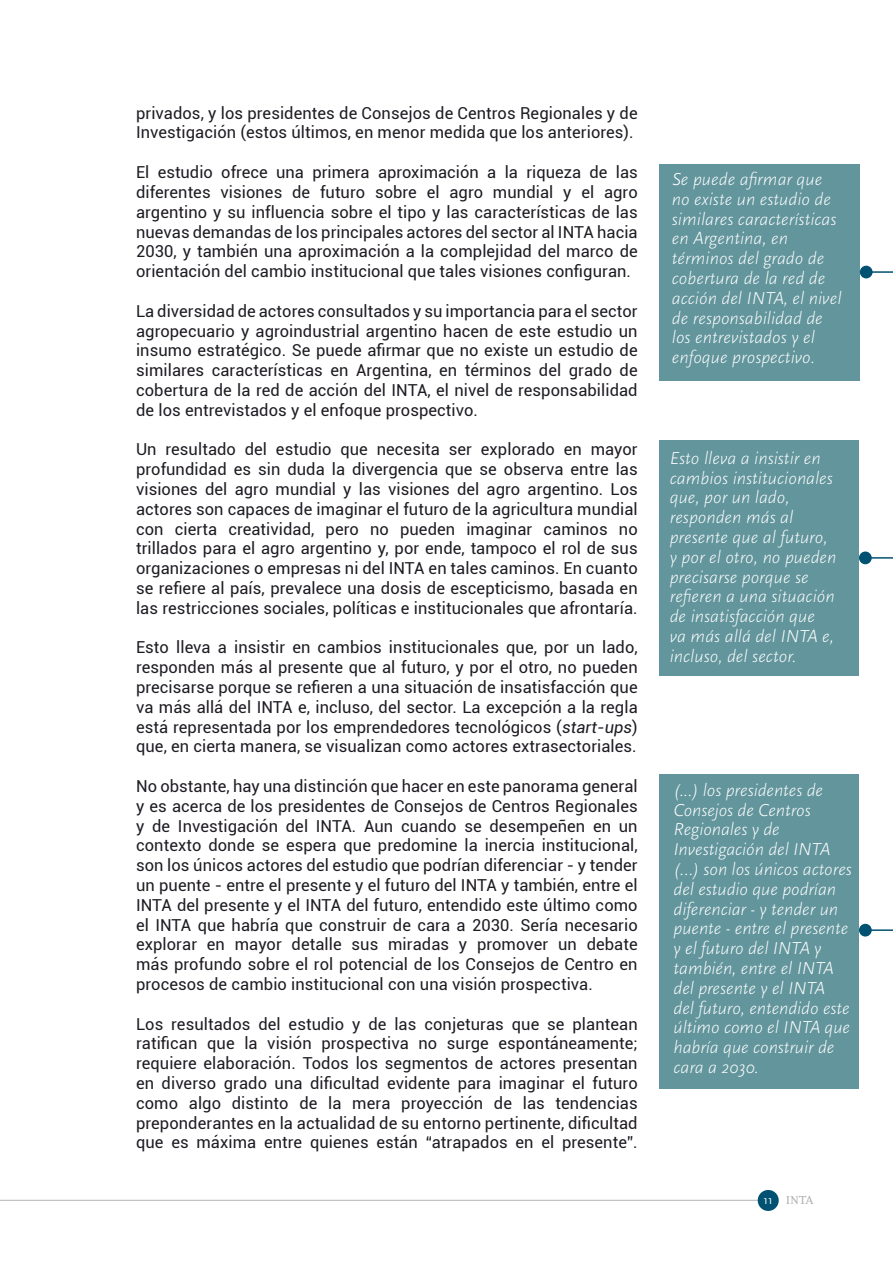
<style>
.page{position:relative;width:893px;height:1263px;background:#fff}
.page>*{position:absolute;margin:0;border:0;box-sizing:border-box;transform-origin:0 0}
.t1{font:italic 300 18px/19.8px "Scala Sans Pro";color:#fff}
.t2{font:16.5px/19.8px "Roboto";letter-spacing:.005em;color:#1e1b22;text-align:justify}
.t3{font:12px "Scala";color:#a8a9ad}
.s1{font-style:italic}
.s2{font-family:"Scala Sans Pro";color:#fff}
</style>
<div class="page">
<hr style="left:0;top:1200px;width:763px;height:1px;background:#bcbdc0">
<div style="left:758px;top:1190px;width:21px;height:21px;background:#015272;border-radius:50%"></div>
<div style="left:659px;top:164px;width:201px;height:216px;background:#62959c"></div>
<hr style="left:867px;top:271px;width:26px;height:2px;background:#015272">
<div style="left:860px;top:266px;width:13px;height:12px;background:#015272;border-radius:50%"></div>
<div style="left:659px;top:774px;width:200px;height:314px;background:#62959c"></div>
<div style="left:659px;top:440px;width:200px;height:236px;background:#62959c"></div>
<hr style="left:866px;top:557px;width:27px;height:2px;background:#015272">
<div style="left:859px;top:551px;width:13px;height:13px;background:#015272;border-radius:50%"></div>
<hr style="left:866px;top:929px;width:27px;height:2px;background:#015272">
<div style="left:859px;top:924px;width:13px;height:12px;background:#015272;border-radius:50%"></div>
<p class="t2" style="left:136px;top:102px;width:503px">privados, y los presidentes de Consejos de Centros Regionales y de<br>Investigación (estos últimos, en menor medida que los anteriores).</p>
<p class="t2" style="left:136px;top:162px;width:503px">El estudio ofrece una primera aproximación a la riqueza de las diferentes visiones de futuro sobre el agro mundial y el agro argentino y su influencia sobre el tipo y las características de las nuevas demandas de los principales actores del sector al INTA hacia 2030, y también una aproximación a la complejidad del marco de orientación del cambio institucional que tales visiones configuran.</p>
<p class="t2" style="left:136px;top:300px;width:503px">La diversidad de actores consultados y su importancia para el sector agropecuario y agroindustrial argentino hacen de este estudio un insumo estratégico. Se puede afirmar que no existe un estudio de similares características en Argentina, en términos del grado de cobertura de la red de acción del INTA, el nivel de responsabilidad de los entrevistados y el enfoque prospectivo.</p>
<p class="t2" style="left:136px;top:439px;width:503px">Un resultado del estudio que necesita ser explorado en mayor profundidad es sin duda la divergencia que se observa entre las visiones del agro mundial y las visiones del agro argentino. Los actores son capaces de imaginar el futuro de la agricultura mundial con cierta creatividad, pero no pueden imaginar caminos no trillados para el agro argentino y, por ende, tampoco el rol de sus organizaciones o empresas ni del INTA en tales caminos. En cuanto se refiere al país, prevalece una dosis de escepticismo, basada en las restricciones sociales, políticas e institucionales que afrontaría.</p>
<p class="t2" style="left:136px;top:637px;width:503px">Esto lleva a insistir en cambios institucionales que, por un lado, responden más al presente que al futuro, y por el otro, no pueden precisarse porque se refieren a una situación de insatisfacción que va más allá del INTA e, incluso, del sector. La excepción a la regla está representada por los emprendedores tecnológicos (<span class="s1">start-ups</span>) que, en cierta manera, se visualizan como actores extrasectoriales.</p>
<p class="t2" style="left:136px;top:775px;width:503px">No obstante, hay una distinción que hacer en este panorama general y es acerca de los presidentes de Consejos de Centros Regionales y de Investigación del INTA. Aun cuando se desempeñen en un contexto donde se espera que predomine la inercia institucional, son los únicos actores del estudio que podrían diferenciar - y tender un puente - entre el presente y el futuro del INTA y también, entre el INTA del presente y el INTA del futuro, entendido este último como el INTA que habría que construir de cara a 2030. Sería necesario explorar en mayor detalle sus miradas y promover un debate más profundo sobre el rol potencial de los Consejos de Centro en procesos de cambio institucional con una visión prospectiva.</p>
<p class="t2" style="left:136px;top:1013px;width:503px">Los resultados del estudio y de las conjeturas que se plantean ratifican que la visión prospectiva no surge espontáneamente; requiere elaboración. Todos los segmentos de actores presentan en diverso grado una dificultad evidente para imaginar el futuro como algo distinto de la mera proyección de las tendencias preponderantes en la actualidad de su entorno pertinente, dificultad que es máxima entre quienes están “atrapados en el presente”.</p>
<p class="t1" style="left:672px;top:169px;width:171px">Se puede afirmar que no existe un estudio de similares características en Argentina, en términos del grado de cobertura de la red de acción del INTA, el nivel de responsabilidad de los entrevistados y el enfoque prospectivo.</p>
<p class="t1" style="left:670px;top:448px;width:168px">Esto lleva a insistir en cambios institucionales que, por un lado, responden más al presente que al futuro, y por el otro, no pueden precisarse porque se refieren a una situación de insatisfacción que<br>va más allá del INTA e, incluso, del sector.</p>
<p class="t1" style="left:674px;top:780px;width:180px">(...) los presidentes de<br>Consejos de Centros<br>Regionales y de<br>Investigación del INTA (…) son los únicos actores del estudio que podrían diferenciar - y tender un puente - entre el presente y el futuro del INTA y también, entre el INTA del presente y el INTA<br>del futuro, entendido este último como el INTA que habría que construir de cara a 2030.</p>
<p class="t3" style="left:763px;top:1193px;width:52px"><span class="s2">11</span> INTA</p>
</div>
